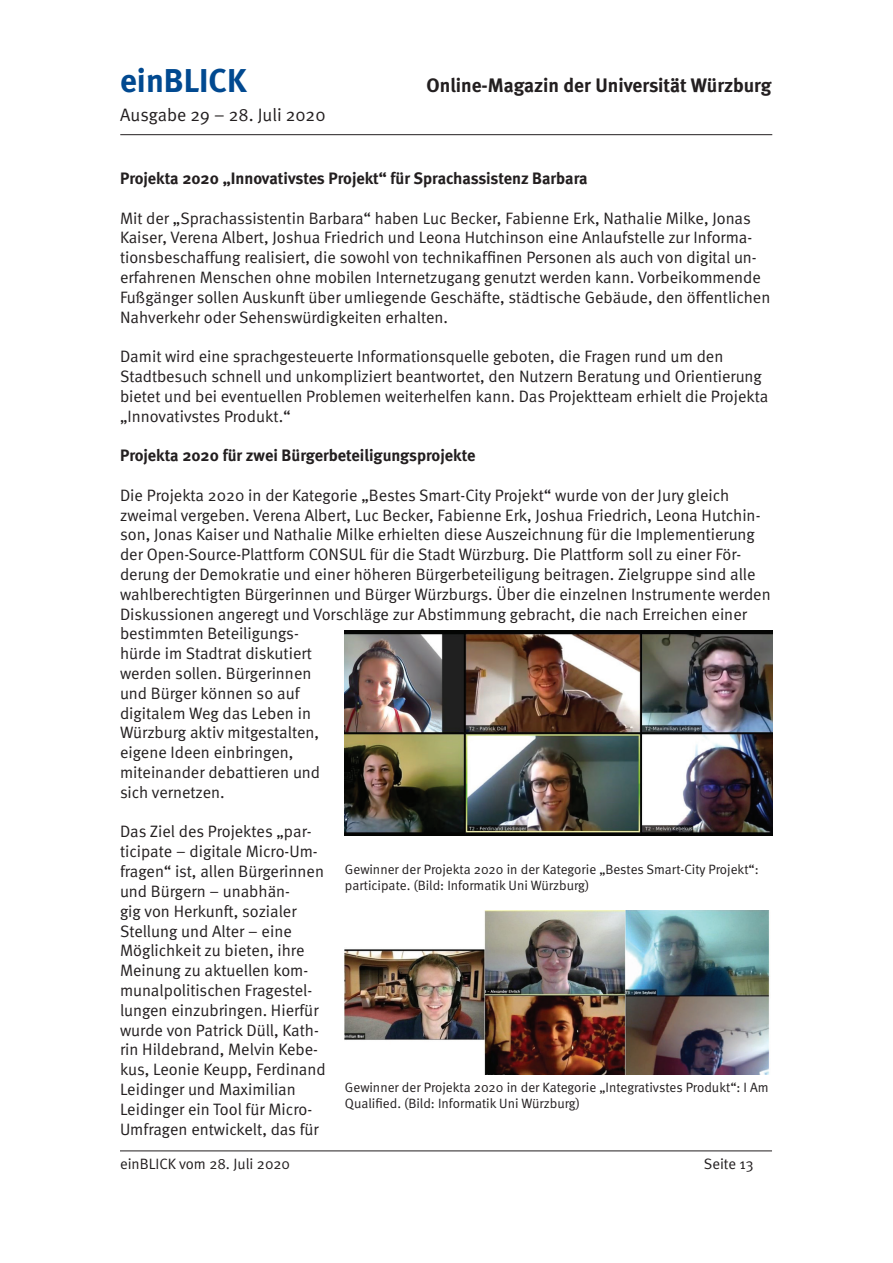
<style>
.page{position:relative;width:893px;height:1263px;background:#fff}
.page>*{position:absolute;margin:0;border:0;box-sizing:border-box;transform-origin:0 0}
.t1{font:700 33px "Meta";color:#014990}
.t2{font:700 19.5px "Meta";color:#231f20}
.t3{font:18px "Meta Normal";color:#231f20}
.t4{font:16.5px/19.8px "Meta Normal";color:#231f20}
.t5{font:700 16.5px "Meta";color:#231f20}
.t6{font:15px "Meta Normal";color:#231f20}
.t7{font:13.5px/16.2px "Meta Normal";color:#231f20}
</style>
<div class="page">
<hr style="left:120px;top:134px;width:652px;height:1px;background:#231f20">
<hr style="left:120px;top:1150px;width:652px;height:1px;background:#231f20">
<img style="left:345px;top:630px;width:427px;height:205px">
<img style="left:345px;top:911px;width:425px;height:164px">
<h1 class="t1" style="left:120px;top:61px;width:128px">einBLICK</h1>
<p class="t2" style="left:427px;top:74px;width:346px">Online-Magazin der Universität Würzburg</p>
<p class="t3" style="left:120px;top:105px;width:207px">Ausgabe 29 – 28. Juli 2020</p>
<p class="t5" style="left:120px;top:168px;width:469px">Projekta 2020 „Innovativstes Projekt“ für Sprachassistenz Barbara</p>
<p class="t4" style="left:120px;top:208px;width:652px">Mit der „Sprachassistentin Barbara“ haben Luc Becker, Fabienne Erk, Nathalie Milke, Jonas Kaiser, Verena Albert, Joshua Friedrich und Leona Hutchinson eine Anlaufstelle zur Informa&shy;tionsbeschaffung realisiert, die sowohl von technikaffinen Personen als auch von digital un&shy;erfahrenen Menschen ohne mobilen Internetzugang genutzt werden kann. Vorbeikommende Fußgänger sollen Auskunft über umliegende Geschäfte, städtische Gebäude, den öffentlichen Nahverkehr oder Sehenswürdigkeiten erhalten.</p>
<p class="t4" style="left:120px;top:346px;width:650px">Damit wird eine sprachgesteuerte Informationsquelle geboten, die Fragen rund um den Stadtbesuch schnell und unkompliziert beantwortet, den Nutzern Beratung und Orientierung bietet und bei eventuellen Problemen weiterhelfen kann. Das Projektteam erhielt die Projekta „Innovativstes Produkt.“</p>
<p class="t5" style="left:120px;top:446px;width:357px">Projekta 2020 für zwei Bürgerbeteiligungsprojekte</p>
<p class="t4" style="left:120px;top:485px;width:652px">Die Projekta 2020 in der Kategorie „Bestes Smart-City Projekt“ wurde von der Jury gleich zweimal vergeben. Verena Albert, Luc Becker, Fabienne Erk, Joshua Friedrich, Leona Hutchin&shy;son, Jonas Kaiser und Nathalie Milke erhielten diese Auszeichnung für die Implementierung der Open-Source-Plattform CONSUL für die Stadt Würzburg. Die Plattform soll zu einer För&shy;derung der Demokratie und einer höheren Bürgerbeteiligung beitragen. Zielgruppe sind alle wahlberechtigten Bürgerinnen und Bürger Würzburgs. Über die einzelnen Instrumente werden Diskussionen angeregt und Vorschläge zur Abstimmung gebracht, die nach Erreichen einer bestimmten Beteiligungs-<br>hürde im Stadtrat diskutiert<br>werden sollen. Bürgerinnen<br>und Bürger können so auf<br>digitalem Weg das Leben in<br>Würzburg aktiv mitgestalten,<br>eigene Ideen einbringen,<br>miteinander debattieren und<br>sich vernetzen.</p>
<p class="t4" style="left:120px;top:822px;width:207px">Das Ziel des Projektes „par&shy;ticipate – digitale Micro-Um&shy;fragen“ ist, allen Bürgerinnen und Bürgern – unabhän-<br>gig von Herkunft, sozialer<br>Stellung und Alter – eine<br>Möglichkeit zu bieten, ihre<br>Meinung zu aktuellen kom&shy;munalpolitischen Fragestel&shy;lungen einzubringen. Hierfür wurde von Patrick Düll, Kath&shy;rin Hildebrand, Melvin Kebe&shy;kus, Leonie Keupp, Ferdinand<br>Leidinger und Maximilian<br>Leidinger ein Tool für Micro-<br>Umfragen entwickelt, das für</p>
<p class="t7" style="left:345px;top:861px;width:415px">Gewinner der Projekta 2020 in der Kategorie „Bestes Smart-City Projekt“: participate. (Bild: Informatik Uni Würzburg)</p>
<p class="t7" style="left:345px;top:1079px;width:425px">Gewinner der Projekta 2020 in der Kategorie „Integrativstes Produkt“: I Am<br>Qualified. (Bild: Informatik Uni Würzburg)</p>
<p class="t6" style="left:120px;top:1155px;width:172px">einBLICK vom 28. Juli 2020</p>
<p class="t6" style="left:704px;top:1155px;width:51px">Seite 13</p>
</div>
